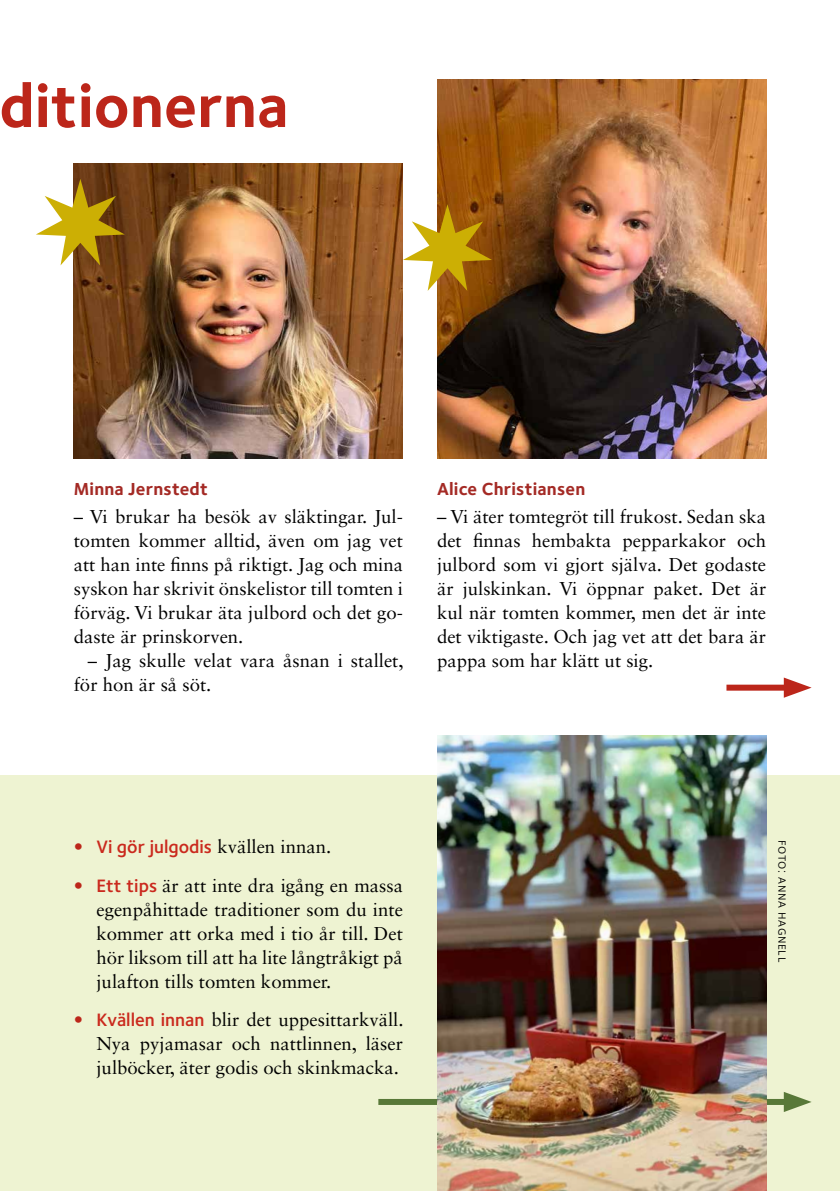
<style>
.page{position:relative;width:840px;height:1191px;background:#fff}
.page>*{position:absolute;margin:0;border:0;box-sizing:border-box;transform-origin:0 0}
.t1{font:62px "Foundry Sterling Bold OSF";color:#bc261a}
.t2{font:18.6px/24px "Sabon LT Std";color:#000;text-align:justify}
.t3{font:18.6px "Foundry Sterling Demi OSF";color:#ca291d}
.t4{font:18px "Foundry Sterling Bold OSF";letter-spacing:.01em;color:#a42a25}
.t5{font:14px "Foundry Sterling Book Expert";letter-spacing:.045em;color:#000}
.s1{font-family:"Sabon LT Std";color:#bc261a}
.s2{font-family:"Sabon LT Std";color:#000}
.s3{color:#bc261a}
.s4{font-family:"Foundry Sterling Demi OSF";color:#ca291d}
</style>
<div class="page">
<div style="left:0;top:775px;width:839px;height:416px;background:#eef3d2"></div>
<img style="left:74px;top:163px;width:329px;height:295px">
<img style="left:437px;top:79px;width:328px;height:379px">
<div style="left:726px;top:684px;width:68px;height:6px;background:#bc261a"></div>
<svg style="left:783px;top:677px;width:28px;height:21px"></svg>
<div style="left:378px;top:1099px;width:416px;height:6px;background:#587838"></div>
<svg style="left:783px;top:1092px;width:28px;height:20px"></svg>
<img style="left:437px;top:735px;width:328px;height:456px">
<svg style="left:36px;top:179px;width:89px;height:86px"></svg>
<svg style="left:403px;top:204px;width:88px;height:87px"></svg>
<h1 class="t1" style="left:-1px;top:62px;width:290px">ditionerna</h1>
<p class="t4" style="left:74px;top:476px;width:136px">Minna Jernstedt</p>
<p class="t2" style="left:74px;top:504px;width:330px">– Vi brukar ha besök av släktingar. Jul&shy;tomten kommer alltid, även om jag vet att han inte finns på riktigt. Jag och mina syskon har skrivit önskelistor till tomten i förväg. Vi brukar äta julbord och det go&shy;daste är prinskorven.</p>
<p class="t2" style="left:74px;top:648px;width:331px;text-indent:14px">– Jag skulle velat vara åsnan i stallet, för hon är så söt.</p>
<p class="t4" style="left:437px;top:476px;width:150px">Alice Christiansen</p>
<p class="t2" style="left:437px;top:504px;width:330px">– Vi äter tomtegröt till frukost. Sedan ska det finnas hembakta pepparkakor och julbord som vi gjort själva. Det godaste är julskinkan. Vi öppnar paket. Det är kul när tomten kommer, men det är inte det viktigaste. Och jag vet att det bara är pappa som har klätt ut sig.</p>
<p class="t3" style="left:74px;top:834px;width:259px"><span class="s1">•</span> Vi gör julgodis <span class="s2">kvällen innan.</span></p>
<p class="t2" style="left:96px;top:873px;width:308px;text-indent:-23px"><span class="s3">•</span> <span class="s4">Ett tips</span> är att inte dra igång en massa egenpåhittade traditioner som du inte kommer att orka med i tio år till. Det hör liksom till att ha lite långtråkigt på julafton tills tomten kommer.</p>
<p class="t2" style="left:96px;top:1007px;width:308px;text-indent:-23px"><span class="s3">•</span> <span class="s4">Kvällen innan</span> blir det uppesittarkväll.<br>Nya pyjamasar och nattlinnen, läser julböcker, äter godis och skinkmacka.</p>
<p class="t5" style="left:792px;top:840px;width:124px;rotate:90deg">foto: anna hagnell</p>
</div>
